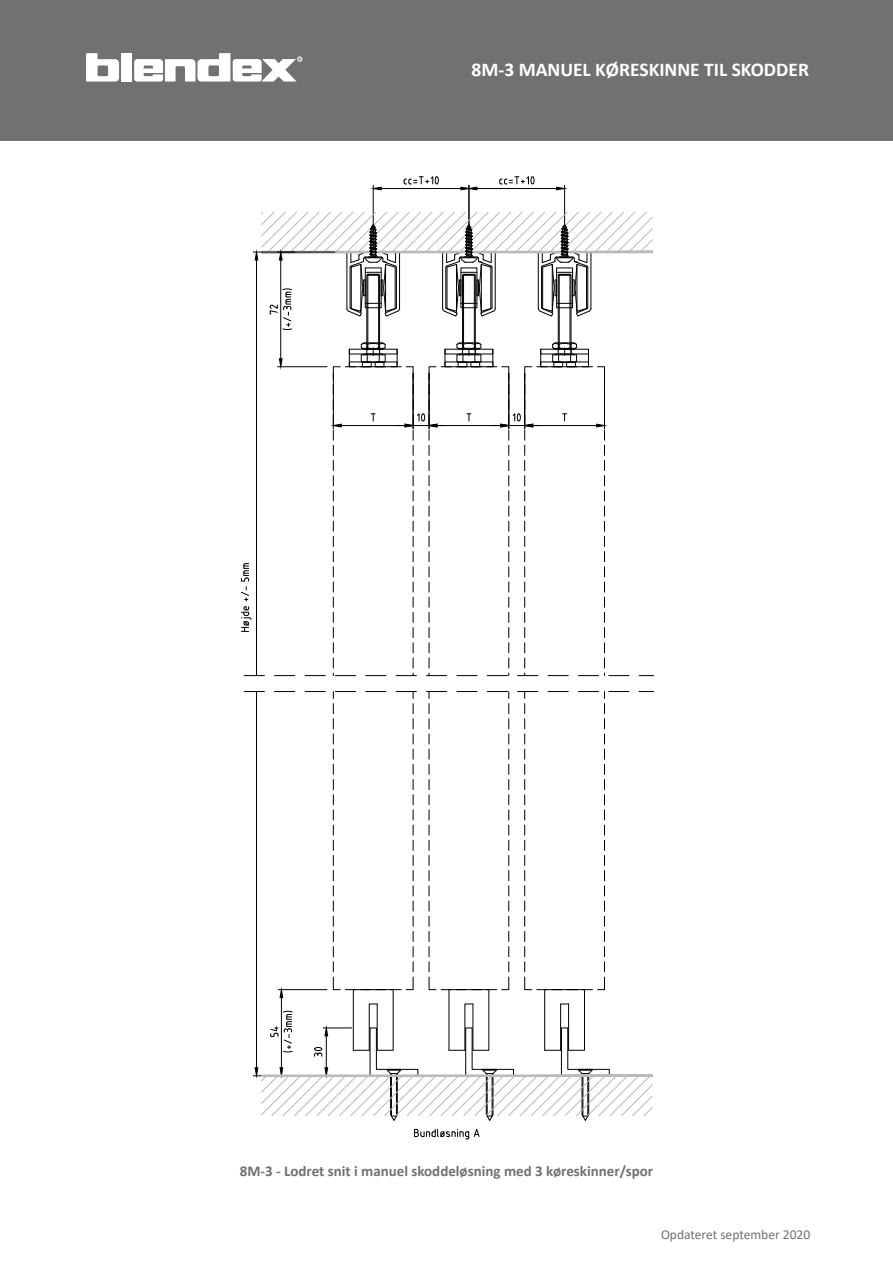
<style>
.page{position:relative;width:893px;height:1263px;background:#fff}
.page>*{position:absolute;margin:0;border:0;box-sizing:border-box;transform-origin:0 0}
.t1{font:700 19.5px "Calibri";color:#fff}
.t2{font:700 15px "Calibri";color:#717073}
.t3{font:13.5px "Calibri";color:#717073}
</style>
<div class="page">
<div style="left:0;top:0;width:893px;height:140px;background:#717073"></div>
<svg style="left:86px;top:53px;width:33px;height:29px"></svg>
<div style="left:121px;top:53px;width:11px;height:29px;background:#fff"></div>
<svg style="left:134px;top:53px;width:168px;height:29px"></svg>
<hr style="left:571px;top:275px;width:1px;height:74px;background:#000">
<hr style="left:570px;top:274px;width:1px;height:75px;background:#000">
<hr style="left:559px;top:274px;width:1px;height:75px;background:#000">
<hr style="left:558px;top:275px;width:1px;height:74px;background:#000">
<hr style="left:475px;top:275px;width:1px;height:74px;background:#000">
<hr style="left:474px;top:274px;width:1px;height:75px;background:#000">
<hr style="left:463px;top:274px;width:1px;height:75px;background:#000">
<hr style="left:462px;top:275px;width:1px;height:74px;background:#000">
<hr style="left:379px;top:275px;width:1px;height:74px;background:#000">
<hr style="left:378px;top:274px;width:1px;height:75px;background:#000">
<hr style="left:368px;top:274px;width:1px;height:75px;background:#000">
<hr style="left:367px;top:275px;width:1px;height:74px;background:#000">
<hr style="left:564px;top:185px;width:1px;height:61px;background:#000">
<hr style="left:477px;top:188px;width:80px;height:1px;background:#000">
<svg style="left:556px;top:186px;width:9px;height:5px"></svg>
<svg style="left:499px;top:176px;width:35px;height:9px"></svg>
<hr style="left:373px;top:185px;width:1px;height:61px;background:#000">
<hr style="left:469px;top:185px;width:1px;height:61px;background:#000">
<hr style="left:381px;top:188px;width:80px;height:1px;background:#000">
<svg style="left:372px;top:186px;width:10px;height:5px"></svg>
<svg style="left:460px;top:186px;width:18px;height:5px"></svg>
<svg style="left:404px;top:176px;width:35px;height:9px"></svg>
<hr style="left:341px;top:425px;width:64px;height:1px;background:#000">
<svg style="left:332px;top:349px;width:23px;height:197px"></svg>
<svg style="left:361px;top:342px;width:244px;height:204px"></svg>
<hr style="left:278px;top:366px;width:49px;height:1px;background:#000">
<hr style="left:280px;top:260px;width:1px;height:99px;background:#000">
<svg style="left:279px;top:358px;width:4px;height:9px"></svg>
<hr style="left:253px;top:252px;width:42px;height:1px;background:#000">
<hr style="left:256px;top:260px;width:1px;height:415px;background:#000">
<svg style="left:241px;top:563px;width:10px;height:69px"></svg>
<svg style="left:254px;top:211px;width:399px;height:119px"></svg>
<hr style="left:253px;top:1075px;width:42px;height:1px;background:#000">
<hr style="left:256px;top:692px;width:1px;height:376px;background:#000">
<svg style="left:254px;top:871px;width:399px;height:250px"></svg>
<svg style="left:244px;top:675px;width:20px;height:1px"></svg>
<svg style="left:275px;top:675px;width:20px;height:1px"></svg>
<svg style="left:305px;top:675px;width:20px;height:1px"></svg>
<svg style="left:333px;top:552px;width:23px;height:124px"></svg>
<svg style="left:366px;top:675px;width:20px;height:1px"></svg>
<svg style="left:396px;top:552px;width:20px;height:124px"></svg>
<svg style="left:426px;top:552px;width:21px;height:124px"></svg>
<svg style="left:457px;top:675px;width:20px;height:1px"></svg>
<svg style="left:487px;top:552px;width:22px;height:124px"></svg>
<svg style="left:518px;top:552px;width:20px;height:124px"></svg>
<svg style="left:548px;top:675px;width:20px;height:1px"></svg>
<svg style="left:578px;top:552px;width:51px;height:124px"></svg>
<svg style="left:639px;top:675px;width:15px;height:1px"></svg>
<svg style="left:244px;top:691px;width:20px;height:1px"></svg>
<svg style="left:275px;top:691px;width:20px;height:1px"></svg>
<svg style="left:305px;top:691px;width:20px;height:1px"></svg>
<svg style="left:333px;top:691px;width:23px;height:174px"></svg>
<svg style="left:366px;top:691px;width:20px;height:1px"></svg>
<svg style="left:396px;top:691px;width:20px;height:174px"></svg>
<svg style="left:426px;top:691px;width:21px;height:174px"></svg>
<svg style="left:457px;top:691px;width:20px;height:1px"></svg>
<svg style="left:487px;top:691px;width:22px;height:174px"></svg>
<svg style="left:518px;top:691px;width:20px;height:174px"></svg>
<svg style="left:548px;top:691px;width:20px;height:1px"></svg>
<svg style="left:578px;top:691px;width:51px;height:174px"></svg>
<svg style="left:639px;top:691px;width:15px;height:1px"></svg>
<svg style="left:414px;top:1128px;width:66px;height:12px"></svg>
<h1 class="t1" style="left:471px;top:56px;width:339px">8M-3 MANUEL KØRESKINNE TIL SKODDER</h1>
<p class="t2" style="left:240px;top:1161px;width:415px">8M-3 - Lodret snit i manuel skoddeløsning med 3 køreskinner/spor</p>
<p class="t3" style="left:661px;top:1225px;width:151px">Opdateret september 2020</p>
</div>
